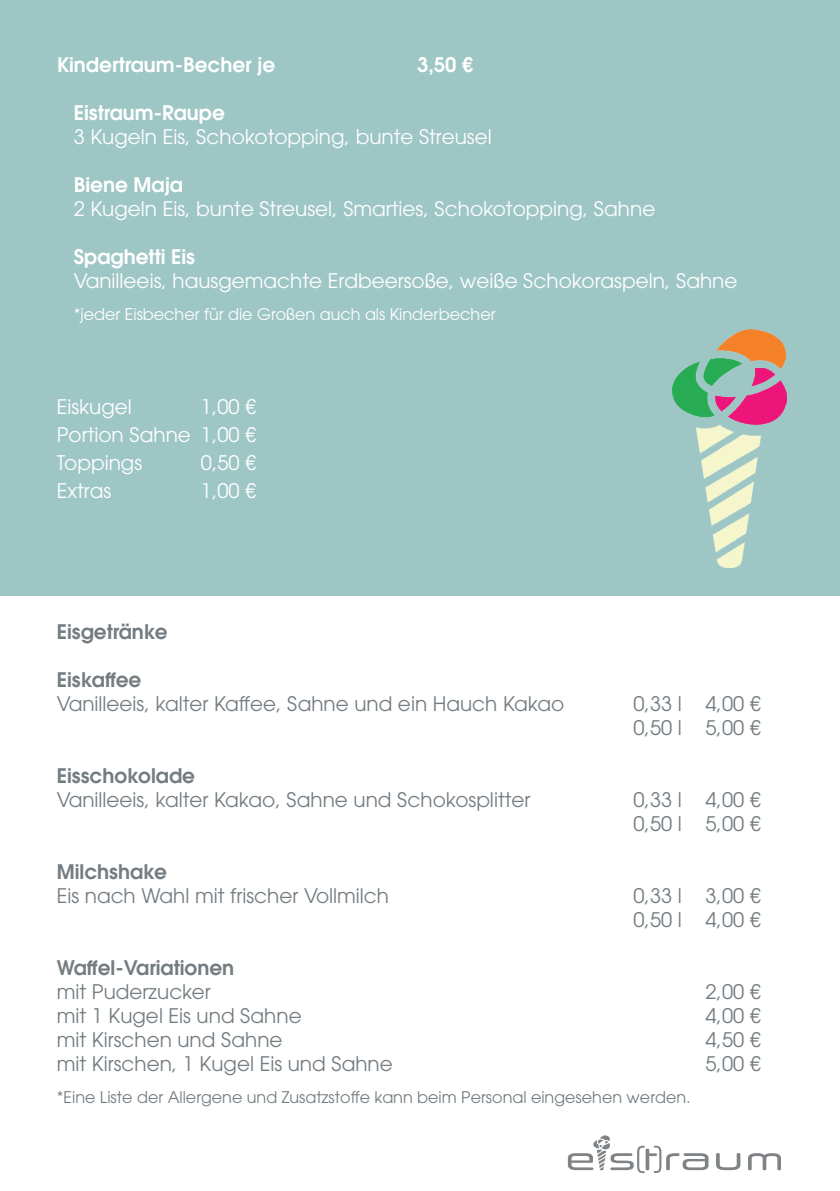
<style>
.page{position:relative;width:840px;height:1191px;background:#fff}
.page>*{position:absolute;margin:0;border:0;box-sizing:border-box;transform-origin:0 0}
.t1{font:20px/24px "ITC Avant Garde Pro";color:#747c81}
.t2{font:20px/28px "ITC Avant Garde Pro";color:#fff;text-align:justify}
.t3{font:600 20px "ITC Avant Garde Pro";color:#747c81}
.t4{font:600 20px "ITC Avant Garde Pro";color:#fff}
.t5{font:16px "ITC Avant Garde Pro";color:#747c81}
.t6{font:16px "ITC Avant Garde Pro";color:#fff}
</style>
<div class="page">
<div style="left:0;top:0;width:839px;height:595px;background:#9ec6c5"></div>
<img style="left:672px;top:329px;width:113px;height:238px">
<svg style="left:716px;top:1153px;width:24px;height:17px"></svg>
<svg style="left:748px;top:1153px;width:32px;height:17px"></svg>
<svg style="left:567px;top:1135px;width:141px;height:38px"></svg>
<p class="t4" style="left:57px;top:51px;width:220px">Kindertraum-Becher je</p>
<p class="t4" style="left:417px;top:51px;width:57px">3,50 €</p>
<p class="t4" style="left:74px;top:99px;width:153px">Eistraum-Raupe</p>
<p class="t2" style="left:74px;top:122px;width:419px">3 Kugeln Eis, Schokotopping, bunte Streusel</p>
<p class="t4" style="left:74px;top:171px;width:111px">Biene Maja</p>
<p class="t2" style="left:74px;top:194px;width:582px">2 Kugeln Eis, bunte Streusel, Smarties, Schokotopping, Sahne</p>
<p class="t4" style="left:74px;top:243px;width:123px">Spaghetti Eis</p>
<p class="t2" style="left:74px;top:266px;width:664px">Vanilleeis, hausgemachte Erdbeersoße, weiße Schokoraspeln, Sahne</p>
<p class="t6" style="left:74px;top:305px;width:423px">*jeder Eisbecher für die Großen auch als Kinderbecher</p>
<p class="t2" style="left:57px;top:392px;width:201px;text-indent:144px">1,00 € Portion Sahne 1,00 € Toppings</p>
<p class="t2" style="left:57px;top:392px;width:77px">Eiskugel</p>
<p class="t2" style="left:201px;top:448px;width:57px">0,50 €</p>
<p class="t2" style="left:57px;top:476px;width:56px">Extras</p>
<p class="t2" style="left:201px;top:476px;width:57px">1,00 €</p>
<p class="t3" style="left:57px;top:618px;width:112px">Eisgetränke</p>
<p class="t3" style="left:57px;top:666px;width:86px">Eiskaffee</p>
<p class="t1" style="left:57px;top:691px;width:508px">Vanilleeis, kalter Kaffee, Sahne und ein Hauch Kakao</p>
<p class="t1" style="left:633px;top:691px;width:129px">0,33 l 4,00 €<br>0,50 l 5,00 €</p>
<p class="t3" style="left:57px;top:762px;width:140px">Eisschokolade</p>
<p class="t1" style="left:57px;top:787px;width:475px">Vanilleeis, kalter Kakao, Sahne und Schokosplitter</p>
<p class="t1" style="left:633px;top:787px;width:129px">0,33 l 4,00 €<br>0,50 l 5,00 €</p>
<p class="t3" style="left:57px;top:858px;width:112px">Milchshake</p>
<p class="t1" style="left:57px;top:883px;width:333px">Eis nach Wahl mit frischer Vollmilch</p>
<p class="t1" style="left:633px;top:883px;width:129px">0,33 l 3,00 €<br>0,50 l 4,00 €</p>
<p class="t3" style="left:57px;top:954px;width:179px">Waffel-Variationen</p>
<p class="t1" style="left:57px;top:979px;width:156px">mit Puderzucker</p>
<p class="t1" style="left:705px;top:979px;width:57px">2,00 €</p>
<p class="t1" style="left:57px;top:1003px;width:246px">mit 1 Kugel Eis und Sahne</p>
<p class="t1" style="left:705px;top:1003px;width:57px">4,00 €</p>
<p class="t1" style="left:57px;top:1027px;width:227px">mit Kirschen und Sahne</p>
<p class="t1" style="left:705px;top:1027px;width:57px">4,50 €</p>
<p class="t1" style="left:57px;top:1051px;width:337px">mit Kirschen, 1 Kugel Eis und Sahne</p>
<p class="t1" style="left:705px;top:1051px;width:57px">5,00 €</p>
<p class="t5" style="left:57px;top:1087px;width:635px">*Eine Liste der Allergene und Zusatzstoffe kann beim Personal eingesehen werden.</p>
</div>
